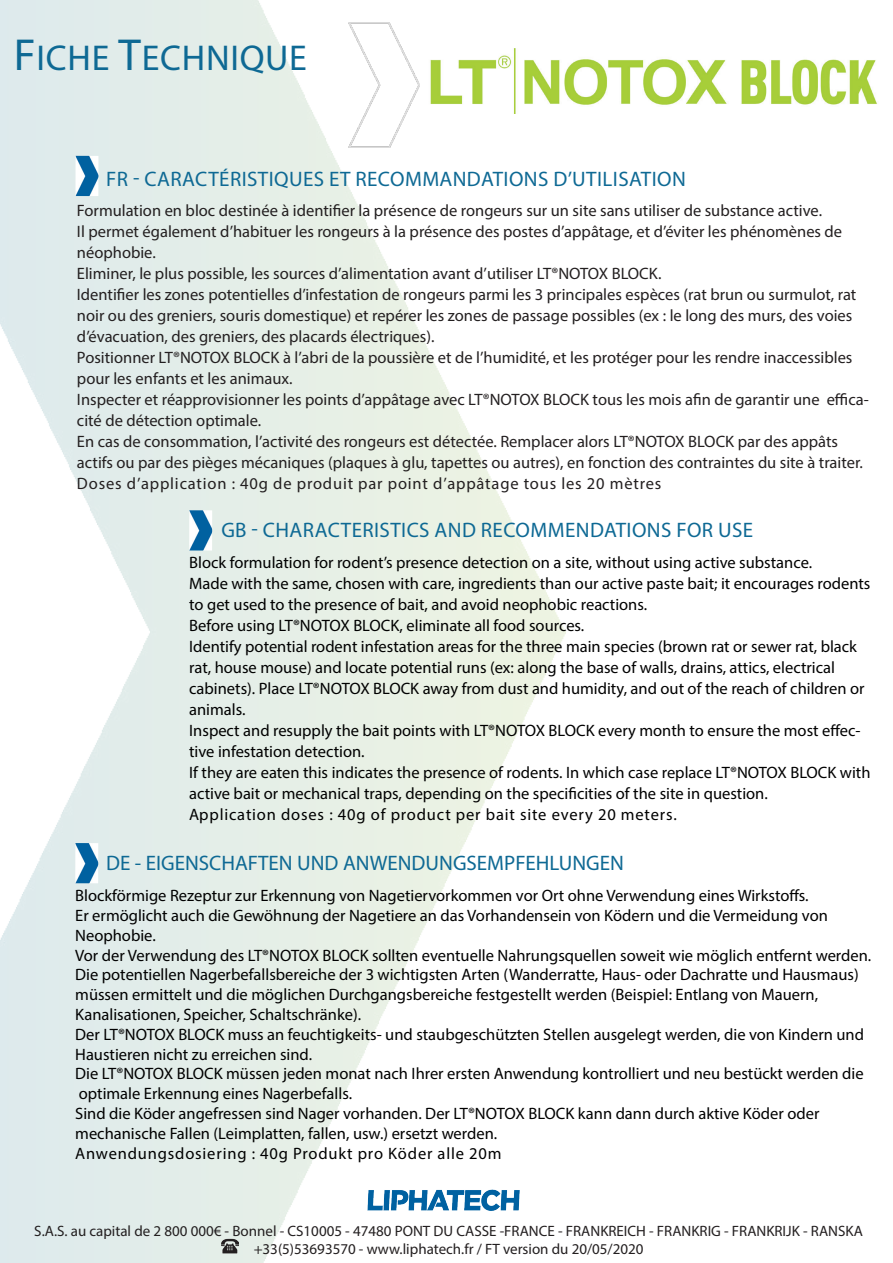
<style>
.page{position:relative;width:893px;height:1263px;background:#fff}
.page>*{position:absolute;margin:0;border:0;box-sizing:border-box;transform-origin:0 0}
.t1{font:36px "Myriad Pro";letter-spacing:.02em;color:#0e6994}
.t2{font:21px "Myriad Pro";letter-spacing:.02em;color:#0e6994}
.t3{font:21px "Myriad Pro";color:#0e6994}
.t4{font:16.5px/21px "Myriad Pro";color:#000}
.t5{font:16.5px/21px "Myriad Pro";color:#231f20}
.t6{font:16.5px "Myriad Pro";letter-spacing:.05em;color:#000}
.t7{font:16.5px "Myriad Pro";letter-spacing:.05em;color:#231f20}
.t8{font:15px/18px "Myriad Pro";color:#231f20;text-align:center}
.s1{font-size:45px}
</style>
<div class="page">
<img style="left:0;top:0;width:565px;height:1263px">
<img style="left:349px;top:22px;width:71px;height:125px">
<img style="left:358px;top:1180px;width:171px;height:40px">
<img style="left:189px;top:510px;width:23px;height:40px">
<img style="left:75px;top:843px;width:23px;height:40px">
<img style="left:75px;top:156px;width:23px;height:40px">
<img style="left:222px;top:1238px;width:16px;height:16px">
<img style="left:426px;top:49px;width:451px;height:64px">
<p class="t1" style="left:14px;top:36px;width:295px"><span class="s1">F</span>ICHE <span class="s1">T</span>ECHNIQUE</p>
<p class="t2" style="left:106px;top:166px;width:581px">FR - CARACTÉRISTIQUES ET RECOMMANDATIONS D’UTILISATION</p>
<p class="t5" style="left:77px;top:200px;width:747px">Formulation en bloc destinée à identifier la présence de rongeurs sur un site sans utiliser de substance active.</p>
<p class="t5" style="left:77px;top:221px;width:767px">Il permet également d’habituer les rongeurs à la présence des postes d’appâtage, et d’éviter les phénomènes de néophobie.</p>
<p class="t5" style="left:77px;top:263px;width:586px">Eliminer, le plus possible, les sources d’alimentation avant d’utiliser LT®NOTOX BLOCK.</p>
<p class="t5" style="left:77px;top:284px;width:781px">Identifier les zones potentielles d’infestation de rongeurs parmi les 3 principales espèces (rat brun ou surmulot, rat noir ou des greniers, souris domestique) et repérer les zones de passage possibles (ex : le long des murs, des voies d’évacuation, des greniers, des placards électriques).<br>Positionner LT®NOTOX BLOCK à l’abri de la poussière et de l’humidité, et les protéger pour les rendre inaccessibles pour les enfants et les animaux.</p>
<p class="t5" style="left:77px;top:389px;width:793px">Inspecter et réapprovisionner les points d’appâtage avec LT®NOTOX BLOCK tous les mois afin de garantir une effica&shy;cité de détection optimale.</p>
<p class="t5" style="left:77px;top:431px;width:787px">En cas de consommation, l’activité des rongeurs est détectée. Remplacer alors LT®NOTOX BLOCK par des appâts actifs ou par des pièges mécaniques (plaques à glu, tapettes ou autres), en fonction des contraintes du site à traiter.</p>
<p class="t7" style="left:77px;top:473px;width:586px">Doses d’application : 40g de produit par point d’appâtage tous les 20 mètres</p>
<p class="t2" style="left:221px;top:517px;width:533px">GB - CHARACTERISTICS AND RECOMMENDATIONS FOR USE</p>
<p class="t4" style="left:189px;top:552px;width:624px">Block formulation for rodent’s presence detection on a site, without using active substance.</p>
<p class="t4" style="left:189px;top:573px;width:683px">Made with the same, chosen with care, ingredients than our active paste bait; it encourages rodents to get used to the presence of bait, and avoid neophobic reactions.</p>
<p class="t4" style="left:189px;top:615px;width:397px">Before using LT®NOTOX BLOCK, eliminate all food sources.</p>
<p class="t4" style="left:189px;top:636px;width:677px">Identify potential rodent infestation areas for the three main species (brown rat or sewer rat, black rat, house mouse) and locate potential runs (ex: along the base of walls, drains, attics, electrical cabinets). Place LT®NOTOX BLOCK away from dust and humidity, and out of the reach of children or animals.</p>
<p class="t4" style="left:189px;top:720px;width:673px">Inspect and resupply the bait points with LT®NOTOX BLOCK every month to ensure the most effec&shy;tive infestation detection.</p>
<p class="t4" style="left:189px;top:762px;width:683px">If they are eaten this indicates the presence of rodents. In which case replace LT®NOTOX BLOCK with active bait or mechanical traps, depending on the specificities of the site in question.</p>
<p class="t6" style="left:189px;top:804px;width:489px">Application doses : 40g of product per bait site every 20 meters.</p>
<p class="t3" style="left:106px;top:850px;width:519px">DE - EIGENSCHAFTEN UND ANWENDUNGSEMPFEHLUNGEN</p>
<p class="t4" style="left:75px;top:885px;width:754px;line-height:19.8px">Blockförmige Rezeptur zur Erkennung von Nagetiervorkommen vor Ort ohne Verwendung eines Wirkstoffs.<br>Er ermöglicht auch die Gewöhnung der Nagetiere an das Vorhandensein von Ködern und die Vermeidung von<br>Neophobie.</p>
<p class="t4" style="left:75px;top:944px;width:797px">Vor der Verwendung des LT®NOTOX BLOCK sollten eventuelle Nahrungsquellen soweit wie möglich entfernt werden.</p>
<p class="t4" style="left:75px;top:965px;width:785px;line-height:19.8px">Die potentiellen Nagerbefallsbereiche der 3 wichtigsten Arten (Wanderratte, Haus- oder Dachratte und Hausmaus) müssen ermittelt und die möglichen Durchgangsbereiche festgestellt werden (Beispiel: Entlang von Mauern,</p>
<p class="t4" style="left:75px;top:1004px;width:790px;line-height:19.8px">Kanalisationen, Speicher, Schaltschränke).<br>Der LT®NOTOX BLOCK muss an feuchtigkeits- und staubgeschützten Stellen ausgelegt werden, die von Kindern und</p>
<p class="t4" style="left:75px;top:1043px;width:238px">Haustieren nicht zu erreichen sind.</p>
<p class="t4" style="left:75px;top:1063px;width:790px">Die LT®NOTOX BLOCK müssen jeden monat nach Ihrer ersten Anwendung kontrolliert und neu bestückt werden die</p>
<p class="t4" style="left:79px;top:1083px;width:275px">optimale Erkennung eines Nagerbefalls.</p>
<p class="t4" style="left:75px;top:1103px;width:746px">Sind die Köder angefressen sind Nager vorhanden. Der LT®NOTOX BLOCK kann dann durch aktive Köder oder</p>
<p class="t4" style="left:75px;top:1122px;width:423px">mechanische Fallen (Leimplatten, fallen, usw.) ersetzt werden.</p>
<p class="t6" style="left:75px;top:1143px;width:428px">Anwendungsdosiering : 40g Produkt pro Köder alle 20m</p>
<p class="t8" style="left:34px;top:1221px;width:830px">S.A.S. au capital de 2 800 000€ - Bonnel - CS10005 - 47480 PONT DU CASSE -FRANCE - FRANKREICH - FRANKRIG - FRANKRIJK - RANSKA +33(5)53693570 - www.liphatech.fr / FT version du 20/05/2020</p>
</div>
